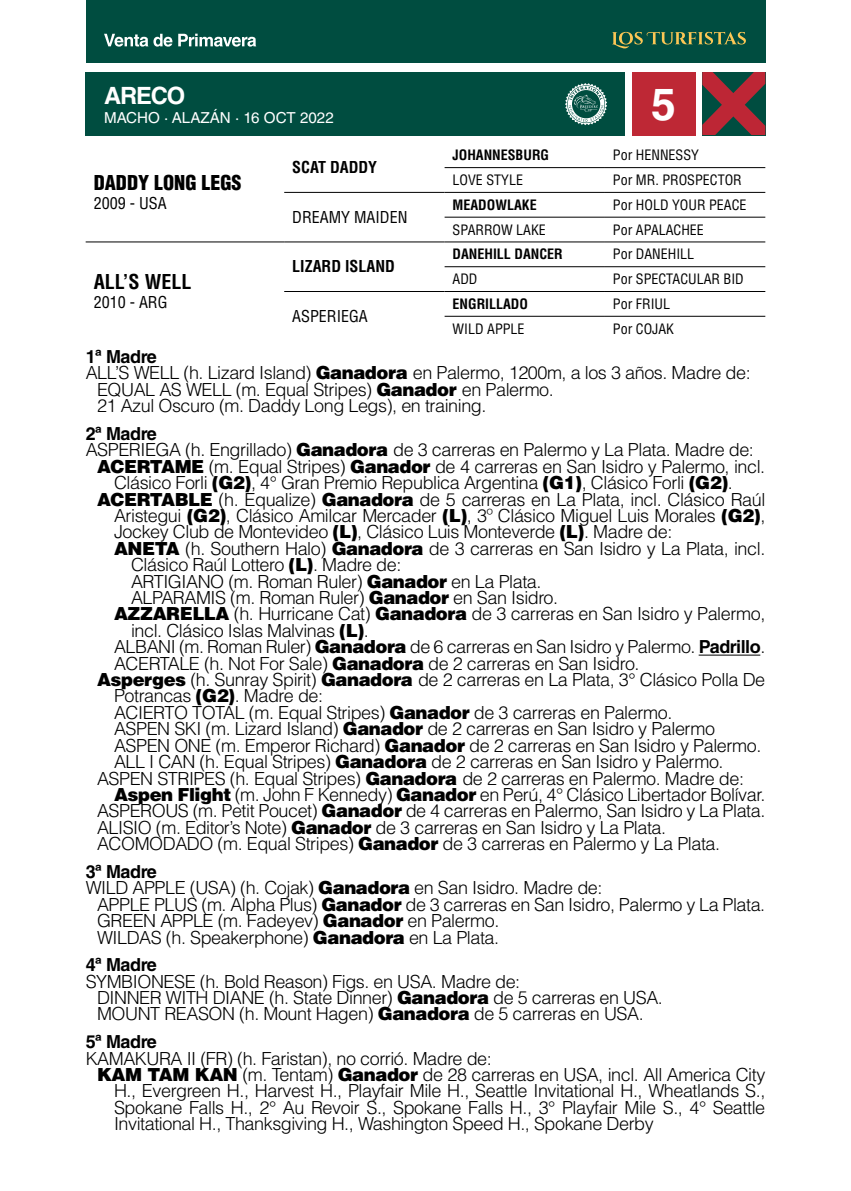
<style>
.page{position:relative;width:851px;height:1191px;background:#fff}
.page>*{position:absolute;margin:0;border:0;box-sizing:border-box;transform-origin:0 0}
.t1{font:700 44.4px "Helvetica LT Std";color:#fff}
.t2{font:700 23.8px "Helvetica LT Std";letter-spacing:-.05em;color:#fff}
.t3{font:900 condensed 20px "Helvetica LT Std";color:#000}
.t4{font:700 condensed 20px "Helvetica LT Std";color:#000}
.t5{font:300 18px/16.4px "Helvetica LT Std";letter-spacing:-.025em;color:#000}
.t6{font:700 18px "Helvetica LT Std";letter-spacing:-.025em;color:#000}
.t7{font:condensed 16px "Helvetica LT Std";color:#000}
.t8{font:700 condensed 16px "Helvetica LT Std";color:#000}
.t9{font:15.2px "Helvetica LT Std";color:#fff}
.t10{font:condensed 14px "Helvetica LT Std";color:#000}
.t11{font:700 condensed 14px "Helvetica LT Std";color:#000}
.s1{font-weight:900}
.s2{font-weight:700}
</style>
<div class="page">
<hr style="left:698px;top:654px;width:62px;height:1px;background:#000">
<div style="left:86px;top:72px;width:539px;height:63px;background:#004d40"></div>
<svg style="left:702px;top:72px;width:63px;height:63px;background:#703539"></svg>
<hr style="left:444px;top:167px;width:161px;height:1px;background:#000">
<hr style="left:605px;top:167px;width:160px;height:1px;background:#000">
<hr style="left:284px;top:192px;width:160px;height:1px;background:#000">
<hr style="left:444px;top:192px;width:161px;height:1px;background:#000">
<hr style="left:605px;top:192px;width:160px;height:1px;background:#000">
<hr style="left:444px;top:217px;width:161px;height:1px;background:#000">
<hr style="left:605px;top:217px;width:160px;height:1px;background:#000">
<hr style="left:86px;top:242px;width:198px;height:1px;background:#000">
<hr style="left:284px;top:242px;width:160px;height:1px;background:#000">
<hr style="left:444px;top:242px;width:161px;height:1px;background:#000">
<hr style="left:605px;top:242px;width:160px;height:1px;background:#000">
<hr style="left:444px;top:266px;width:161px;height:1px;background:#000">
<hr style="left:605px;top:266px;width:160px;height:1px;background:#000">
<hr style="left:284px;top:291px;width:160px;height:1px;background:#000">
<hr style="left:444px;top:291px;width:161px;height:1px;background:#000">
<hr style="left:605px;top:291px;width:160px;height:1px;background:#000">
<hr style="left:444px;top:316px;width:161px;height:1px;background:#000">
<hr style="left:605px;top:316px;width:160px;height:1px;background:#000">
<div style="left:632px;top:72px;width:63px;height:63px;background:#be2835"></div>
<div style="left:86px;top:0;width:679px;height:63px;background:#004d40"></div>
<svg style="left:612px;top:32px;width:133px;height:17px"></svg>
<svg style="left:104px;top:34px;width:68px;height:13px"></svg>
<svg style="left:178px;top:34px;width:78px;height:13px"></svg>
<svg style="left:565px;top:83px;width:42px;height:42px"></svg>
<h2 class="t2" style="left:104px;top:81px;width:83px">ARECO</h2>
<p class="t9" style="left:104px;top:109px;width:231px">MACHO · ALAZÁN · 16 OCT 2022</p>
<p class="t3" style="left:94px;top:170px;width:149px">DADDY LONG LEGS</p>
<p class="t7" style="left:94px;top:193px;width:74px">2009 - USA</p>
<p class="t4" style="left:94px;top:269px;width:99px">ALL’S WELL</p>
<p class="t7" style="left:94px;top:292px;width:75px">2010 - ARG</p>
<p class="t8" style="left:292px;top:157px;width:86px">SCAT DADDY</p>
<p class="t7" style="left:292px;top:207px;width:117px">DREAMY MAIDEN</p>
<p class="t8" style="left:292px;top:257px;width:104px">LIZARD ISLAND</p>
<p class="t7" style="left:292px;top:306px;width:77px">ASPERIEGA</p>
<h1 class="t1" style="left:651px;top:78px;width:26px">5</h1>
<p class="t11" style="left:452px;top:146px;width:98px">JOHANNESBURG</p>
<p class="t10" style="left:613px;top:146px;width:87px">Por HENNESSY</p>
<p class="t10" style="left:452px;top:171px;width:72px">LOVE STYLE</p>
<p class="t10" style="left:613px;top:171px;width:130px">Por MR. PROSPECTOR</p>
<p class="t11" style="left:452px;top:196px;width:86px">MEADOWLAKE</p>
<p class="t10" style="left:613px;top:196px;width:135px">Por HOLD YOUR PEACE</p>
<p class="t10" style="left:452px;top:221px;width:95px">SPARROW LAKE</p>
<p class="t10" style="left:613px;top:221px;width:92px">Por APALACHEE</p>
<p class="t11" style="left:452px;top:245px;width:112px">DANEHILL DANCER</p>
<p class="t10" style="left:613px;top:245px;width:83px">Por DANEHILL</p>
<p class="t10" style="left:452px;top:270px;width:26px">ADD</p>
<p class="t10" style="left:613px;top:270px;width:132px">Por SPECTACULAR BID</p>
<p class="t11" style="left:452px;top:295px;width:77px">ENGRILLADO</p>
<p class="t10" style="left:613px;top:295px;width:59px">Por FRIUL</p>
<p class="t10" style="left:452px;top:320px;width:73px">WILD APPLE</p>
<p class="t10" style="left:613px;top:320px;width:63px">Por COJAK</p>
<p class="t6" style="left:86px;top:346px;width:73px">1ª Madre</p>
<p class="t5" style="left:86px;top:365px;width:666px">ALL’S WELL (h. Lizard Island) <span class="s1">Ganadora</span> en Palermo, 1200m, a los 3 años. Madre de:</p>
<p class="t5" style="left:97px;top:381px;width:458px">EQUAL AS WELL (m. Equal Stripes) <span class="s1">Ganador</span> en Palermo.</p>
<p class="t5" style="left:97px;top:397px;width:391px">21 Azul Oscuro (m. Daddy Long Legs), en training.</p>
<p class="t6" style="left:86px;top:423px;width:73px">2ª Madre</p>
<p class="t5" style="left:86px;top:442px;width:669px">ASPERIEGA (h. Engrillado) <span class="s1">Ganadora</span> de 3 carreras en Palermo y La Plata. Madre de:</p>
<p class="t5" style="left:97px;top:458px;width:669px"><span class="s1">ACERTAME</span> (m. Equal Stripes) <span class="s1">Ganador</span> de 4 carreras en San Isidro y Palermo, incl.</p>
<p class="t5" style="left:114px;top:474px;width:620px">Clásico Forli <span class="s1">(G2)</span>, 4° Gran Premio Republica Argentina <span class="s1">(G1)</span>, Clásico Forli <span class="s1">(G2)</span>.</p>
<p class="t5" style="left:97px;top:491px;width:669px"><span class="s1">ACERTABLE</span> (h. Equalize) <span class="s1">Ganadora</span> de 5 carreras en La Plata, incl. Clásico Raúl</p>
<p class="t5" style="left:114px;top:507px;width:652px">Aristegui <span class="s1">(G2)</span>, Clásico Amilcar Mercader <span class="s1">(L)</span>, 3º Clásico Miguel Luis Morales <span class="s1">(G2)</span>,</p>
<p class="t5" style="left:114px;top:523px;width:559px">Jockey Club de Montevideo <span class="s1">(L)</span>, Clásico Luis Monteverde <span class="s1">(L)</span>. Madre de:</p>
<p class="t5" style="left:114px;top:540px;width:652px"><span class="s1">ANETA</span> (h. Southern Halo) <span class="s1">Ganadora</span> de 3 carreras en San Isidro y La Plata, incl.</p>
<p class="t5" style="left:131px;top:556px;width:272px">Clásico Raúl Lottero <span class="s1">(L)</span>. Madre de:</p>
<p class="t5" style="left:131px;top:573px;width:412px">ARTIGIANO (m. Roman Ruler) <span class="s1">Ganador</span> en La Plata.</p>
<p class="t5" style="left:131px;top:589px;width:428px">ALPARAMIS (m. Roman Ruler) <span class="s1">Ganador</span> en San Isidro.</p>
<p class="t5" style="left:114px;top:605px;width:652px"><span class="s1">AZZARELLA</span> (h. Hurricane Cat) <span class="s1">Ganadora</span> de 3 carreras en San Isidro y Palermo,</p>
<p class="t5" style="left:131px;top:622px;width:239px">incl. Clásico Islas Malvinas <span class="s1">(L)</span>.</p>
<p class="t5" style="left:114px;top:638px;width:652px">ALBANI (m. Roman Ruler) <span class="s1">Ganadora</span> de 6 carreras en San Isidro y Palermo. <span class="s2">Padrillo</span>.</p>
<p class="t5" style="left:114px;top:655px;width:527px">ACERTALE (h. Not For Sale) <span class="s1">Ganadora</span> de 2 carreras en San Isidro.</p>
<p class="t5" style="left:97px;top:671px;width:669px"><span class="s1">Asperges</span> (h. Sunray Spirit) <span class="s1">Ganadora</span> de 2 carreras en La Plata, 3° Clásico Polla De</p>
<p class="t5" style="left:114px;top:687px;width:210px">Potrancas <span class="s1">(G2)</span>. Madre de:</p>
<p class="t5" style="left:114px;top:704px;width:559px">ACIERTO TOTAL (m. Equal Stripes) <span class="s1">Ganador</span> de 3 carreras en Palermo.</p>
<p class="t5" style="left:114px;top:720px;width:602px">ASPEN SKI (m. Lizard Island) <span class="s1">Ganador</span> de 2 carreras en San Isidro y Palermo</p>
<p class="t5" style="left:114px;top:737px;width:648px">ASPEN ONE (m. Emperor Richard) <span class="s1">Ganador</span> de 2 carreras en San Isidro y Palermo.</p>
<p class="t5" style="left:114px;top:753px;width:611px">ALL I CAN (h. Equal Stripes) <span class="s1">Ganadora</span> de 2 carreras en San Isidro y Palermo.</p>
<p class="t5" style="left:97px;top:769px;width:648px">ASPEN STRIPES (h. Equal Stripes) <span class="s1">Ganadora</span> de 2 carreras en Palermo. Madre de:</p>
<p class="t5" style="left:114px;top:786px;width:652px"><span class="s1">Aspen Flight</span> (m. John F Kennedy) <span class="s1">Ganador</span> en Perú, 4° Clásico Libertador Bolívar.</p>
<p class="t5" style="left:97px;top:802px;width:669px">ASPEROUS (m. Petit Poucet) <span class="s1">Ganador</span> de 4 carreras en Palermo, San Isidro y La Plata.</p>
<p class="t5" style="left:97px;top:819px;width:570px">ALISIO (m. Editor’s Note) <span class="s1">Ganador</span> de 3 carreras en San Isidro y La Plata.</p>
<p class="t5" style="left:97px;top:835px;width:624px">ACOMODADO (m. Equal Stripes) <span class="s1">Ganador</span> de 3 carreras en Palermo y La Plata.</p>
<p class="t6" style="left:86px;top:860px;width:73px">3ª Madre</p>
<p class="t5" style="left:86px;top:879px;width:518px">WILD APPLE (USA) (h. Cojak) <span class="s1">Ganadora</span> en San Isidro. Madre de:</p>
<p class="t5" style="left:97px;top:896px;width:669px">APPLE PLUS (m. Alpha Plus) <span class="s1">Ganador</span> de 3 carreras en San Isidro, Palermo y La Plata.</p>
<p class="t5" style="left:97px;top:912px;width:404px">GREEN APPLE (m. Fadeyev) <span class="s1">Ganador</span> en Palermo.</p>
<p class="t5" style="left:97px;top:928px;width:403px">WILDAS (h. Speakerphone) <span class="s1">Ganadora</span> en La Plata.</p>
<p class="t6" style="left:86px;top:954px;width:73px">4ª Madre</p>
<p class="t5" style="left:97px;top:973px;width:567px;text-indent:-11px">SYMBIONESE (h. Bold Reason) Figs. en USA. Madre de:<br>DINNER WITH DIANE (h. State Dinner) <span class="s1">Ganadora</span> de 5 carreras en USA.<br>MOUNT REASON (h. Mount Hagen) <span class="s1">Ganadora</span> de 5 carreras en USA.</p>
<p class="t6" style="left:86px;top:1030px;width:73px">5ª Madre</p>
<p class="t5" style="left:86px;top:1049px;width:407px">KAMAKURA II (FR) (h. Faristan), no corrió. Madre de:</p>
<p class="t5" style="left:97px;top:1066px;width:669px"><span class="s1">KAM TAM KAN</span> (m. Tentam) <span class="s1">Ganador</span> de 28 carreras en USA, incl. All America City</p>
<p class="t5" style="left:114px;top:1082px;width:652px">H., Evergreen H., Harvest H., Playfair Mile H., Seattle Invitational H., Wheatlands S.,</p>
<p class="t5" style="left:114px;top:1099px;width:652px">Spokane Falls H., 2° Au Revoir S., Spokane Falls H., 3° Playfair Mile S., 4° Seattle</p>
<p class="t5" style="left:114px;top:1115px;width:541px">Invitational H., Thanksgiving H., Washington Speed H., Spokane Derby</p>
</div>
